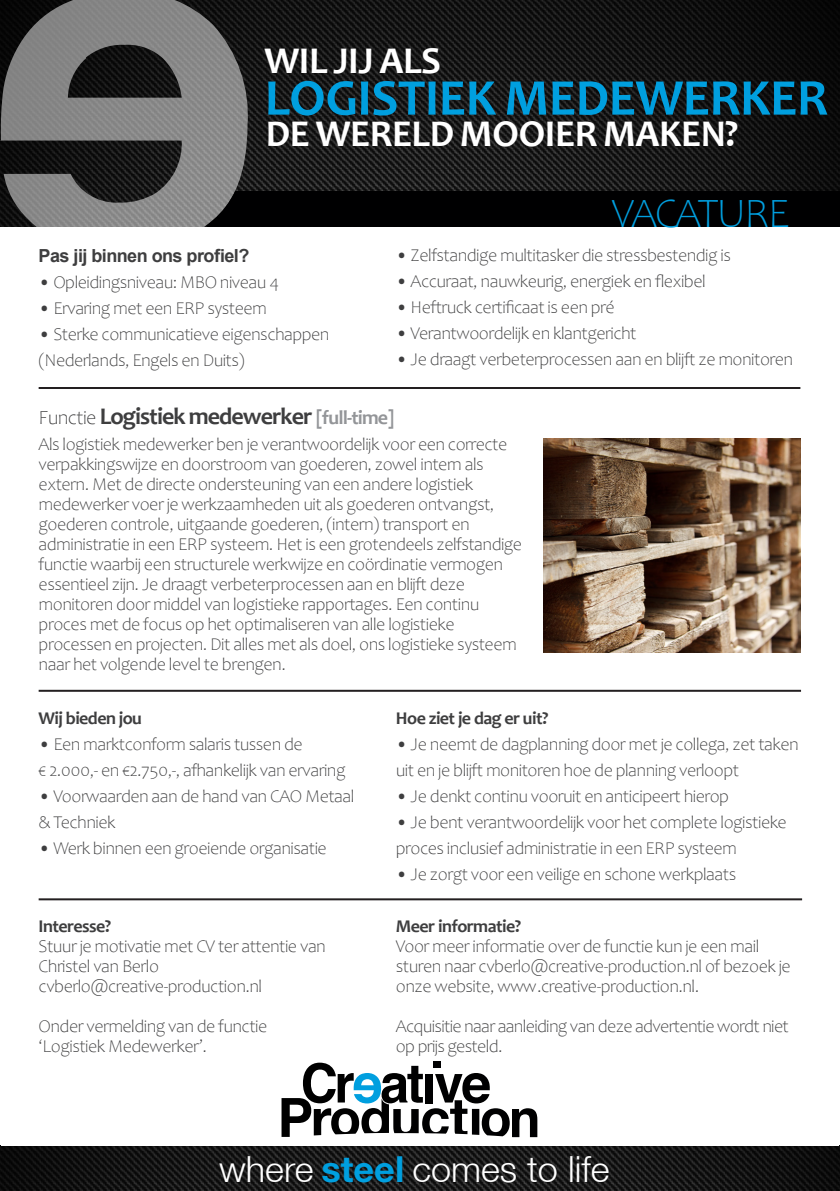
<style>
.page{position:relative;width:840px;height:1191px;background:#fff}
.page>*{position:absolute;margin:0;border:0;box-sizing:border-box;transform-origin:0 0}
.t1{font:700 52px "Candara";letter-spacing:-.01em;color:#009fdf}
.t2{font:300 42px "Candara";letter-spacing:-.05em;color:#009fdf}
.t3{font:700 38px "Candara";letter-spacing:-.01em;color:#fff}
.t4{font:300 36px "Helvetica Neue LT";color:#fff}
.t5{font:700 24px "Candara";letter-spacing:-.04em;color:#3e3e3f}
.t6{font:300 18px/20px "Candara";letter-spacing:-.03em;color:#3e3e3f}
.t7{font:700 18px "Candara";letter-spacing:-.03em;color:#3e3e3f}
.t8{font:700 18px "Arial";letter-spacing:-.03em;color:#3e3e3f}
.s1{font-weight:300;font-size:20px}
.s2{font-size:20px;color:#939598}
.s3{font-family:"Helvetica Neue LT Std";font-weight:700;color:#009fdf}
</style>
<div class="page">
<img style="left:0;top:1145px;width:839px;height:46px">
<img style="left:250px;top:0;width:589px;height:191px">
<svg style="left:0;top:0;width:250px;height:227px;background:#5f5f5f"></svg>
<hr style="left:39px;top:387px;width:761px;height:2px;background:#231f20">
<hr style="left:39px;top:690px;width:761px;height:2px;background:#231f20">
<div style="left:204px;top:191px;width:635px;height:36px;background:#000001"></div>
<div style="left:433px;top:1061px;width:7px;height:6px;background:#000001"></div>
<svg style="left:281px;top:1062px;width:256px;height:75px"></svg>
<img style="left:543px;top:438px;width:257px;height:214px">
<hr style="left:39px;top:898px;width:762px;height:2px;background:#231f20">
<p class="t3" style="left:264px;top:36px;width:178px">WIL JIJ ALS</p>
<p class="t1" style="left:264px;top:65px;width:564px">LOGISTIEK MEDEWERKER</p>
<p class="t3" style="left:265px;top:110px;width:473px">DE WERELD MOOIER MAKEN?</p>
<p class="t8" style="left:39px;top:243px;width:212px">Pas jij binnen ons profiel?</p>
<p class="t6" style="left:39px;top:272px;width:241px">• Opleidingsniveau: MBO niveau 4</p>
<p class="t6" style="left:39px;top:298px;width:229px">• Ervaring met een ERP systeem</p>
<p class="t6" style="left:39px;top:321px;width:292px;line-height:26px">• Sterke communicatieve eigenschappen (Nederlands, Engels en Duits)</p>
<p class="t2" style="left:611px;top:190px;width:179px">VACATURE</p>
<p class="t6" style="left:395px;top:246px;width:336px">• Zelfstandige multitasker die stressbestendig is</p>
<p class="t6" style="left:395px;top:272px;width:311px">• Accuraat, nauwkeurig, energiek en flexibel</p>
<p class="t6" style="left:395px;top:298px;width:220px">• Heftruck certificaat is een pré</p>
<p class="t6" style="left:395px;top:324px;width:242px">• Verantwoordelijk en klantgericht</p>
<p class="t6" style="left:395px;top:350px;width:398px">• Je draagt verbeterprocessen aan en blijft ze monitoren</p>
<p class="t5" style="left:39px;top:401px;width:357px"><span class="s1">Functie</span> Logistiek medewerker <span class="s2">[full-time]</span></p>
<p class="t6" style="left:39px;top:435px;width:485px">Als logistiek medewerker ben je verantwoordelijk voor een correcte verpakkingswijze en doorstroom van goederen, zowel intern als extern. Met de directe ondersteuning van een andere logistiek medewerker voer je werkzaamheden uit als goederen ontvangst, goederen controle, uitgaande goederen, (intern) transport en administratie in een ERP systeem. Het is een grotendeels zelfstandige functie waarbij een structurele werkwijze en coördinatie vermogen essentieel zijn. Je draagt verbeterprocessen aan en blijft deze monitoren door middel van logistieke rapportages. Een continu proces met de focus op het optimaliseren van alle logistieke processen en projecten. Dit alles met als doel, ons logistieke systeem naar het volgende level te brengen.</p>
<p class="t7" style="left:39px;top:706px;width:105px">Wij bieden jou</p>
<p class="t6" style="left:39px;top:731px;width:308px;line-height:26px">• Een marktconform salaris tussen de<br>€ 2.000,- en €2.750,-, afhankelijk van ervaring</p>
<p class="t6" style="left:39px;top:783px;width:317px;line-height:26px">• Voorwaarden aan de hand van CAO Metaal &amp; Techniek</p>
<p class="t6" style="left:39px;top:838px;width:289px">• Werk binnen een groeiende organisatie</p>
<p class="t7" style="left:39px;top:914px;width:74px">Interesse?</p>
<p class="t6" style="left:39px;top:936px;width:288px">Stuur je motivatie met CV ter attentie van<br>Christel van Berlo cvberlo@creative-production.nl</p>
<p class="t6" style="left:39px;top:1016px;width:230px">Onder vermelding van de functie ‘Logistiek Medewerker’.</p>
<p class="t7" style="left:395px;top:706px;width:154px">Hoe ziet je dag er uit?</p>
<p class="t6" style="left:395px;top:731px;width:404px;line-height:26px">• Je neemt de dagplanning door met je collega, zet taken uit en je blijft monitoren hoe de planning verloopt</p>
<p class="t6" style="left:395px;top:786px;width:334px">• Je denkt continu vooruit en anticipeert hierop</p>
<p class="t6" style="left:395px;top:809px;width:392px;line-height:26px">• Je bent verantwoordelijk voor het complete logistieke proces inclusief administratie in een ERP systeem</p>
<p class="t6" style="left:395px;top:864px;width:342px">• Je zorgt voor een veilige en schone werkplaats</p>
<p class="t7" style="left:395px;top:914px;width:127px">Meer informatie?</p>
<p class="t6" style="left:395px;top:936px;width:396px">Voor meer informatie over de functie kun je een mail sturen naar cvberlo@creative-production.nl of bezoek je onze website, www.creative-production.nl.</p>
<p class="t6" style="left:395px;top:1016px;width:394px">Acquisitie naar aanleiding van deze advertentie wordt niet op prijs gesteld.</p>
<p class="t4" style="left:219px;top:1147px;width:391px">where <span class="s3">steel</span> comes to life</p>
</div>
